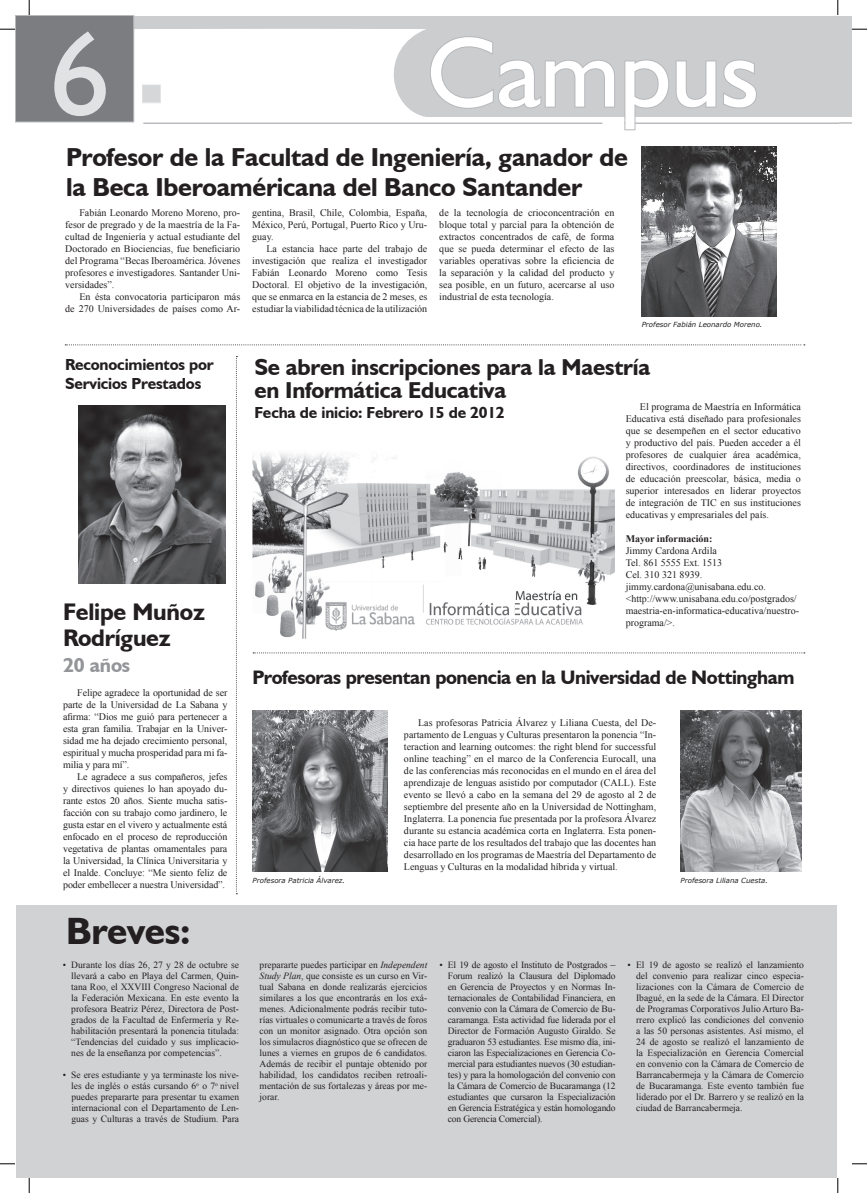
<style>
.page{position:relative;width:867px;height:1193px;background:#fff}
.page>*{position:absolute;margin:0;border:0;box-sizing:border-box;transform-origin:0 0}
.t1{font:120px "Humanist 521 BT";color:#e1e2e4}
.t2{font:100px "Humanist 521 BT";color:#fff}
.t3{font:700 38px "Humanist 521 BT";letter-spacing:-.01em;color:#231f20}
.t4{font:700 26px/30px "Humanist 521 BT";letter-spacing:-.01em;color:#231f20}
.t5{font:700 24px/26px "Humanist 521 BT";letter-spacing:-.01em;color:#231f20}
.t6{font:700 23px/23px "Humanist 521 BT";letter-spacing:-.01em;color:#231f20}
.t7{font:700 20px "Humanist 521 BT";letter-spacing:-.01em;color:#939598}
.t8{font:700 19.5px "Humanist 521 BT";letter-spacing:-.02em;color:#231f20}
.t9{font:700 16px/19.2px "Humanist 521 BT";letter-spacing:-.01em;color:#231f20}
.t10{font:10px/12px "Times New Roman";color:#231f20;text-align:justify}
.t11{font:700 10px "Times New Roman";color:#231f20}
.t12{font:9.5px/11px "Times New Roman";color:#231f20;text-align:justify}
.t13{font:italic 7px "Verdana";color:#231f20}
.s1{font-style:italic}
.s2{font-size:10px}
</style>
<div class="page">
<div style="left:16px;top:905px;width:820px;height:272px;background:#d1d2d4"></div>
<svg style="left:838px;top:122px;width:13px;height:1px"></svg>
<div style="left:16px;top:16px;width:822px;height:98px;background:#cccdcf"></div>
<div style="left:15px;top:15px;width:119px;height:107px;background:#7b7d80;border:1px solid #b8b9bc"></div>
<hr style="left:143px;top:123px;width:459px;height:1px;background:#9b9ca0">
<hr style="left:624px;top:123px;width:214px;height:1px;background:#9b9ca0">
<svg style="left:133px;top:29px;width:483px;height:88px"></svg>
<svg style="left:623px;top:59px;width:134px;height:72px"></svg>
<img style="left:641px;top:146px;width:135px;height:170px">
<img style="left:252px;top:710px;width:135px;height:161px">
<img style="left:680px;top:710px;width:120px;height:161px">
<img style="left:78px;top:405px;width:147px;height:178px">
<img style="left:252px;top:453px;width:362px;height:186px">
<svg style="left:65px;top:344px;width:739px;height:1px"></svg>
<svg style="left:253px;top:652px;width:551px;height:1px"></svg>
<svg style="left:236px;top:356px;width:1px;height:538px"></svg>
<svg style="left:0;top:29px;width:15px;height:1px"></svg>
<svg style="left:851px;top:29px;width:15px;height:1px"></svg>
<svg style="left:0;top:1163px;width:15px;height:1px"></svg>
<svg style="left:852px;top:1163px;width:14px;height:1px"></svg>
<svg style="left:29px;top:0;width:1px;height:15px"></svg>
<svg style="left:29px;top:1177px;width:1px;height:15px"></svg>
<svg style="left:837px;top:0;width:1px;height:15px"></svg>
<svg style="left:836px;top:1177px;width:2px;height:15px"></svg>
<h1 class="t1" style="left:50px;top:0;width:62px">6</h1>
<h2 class="t2" style="left:427px;top:11px;width:333px">Campus</h2>
<h3 class="t4" style="left:66px;top:141px;width:563px">Profesor de la Facultad de Ingeniería, ganador de la Beca Iberoaméricana del Banco Santander</h3>
<p class="t10" style="left:65px;top:207px;width:176px;text-indent:14px">Fabián Leonardo Moreno Moreno, pro&shy;fesor de pregrado y de la maestría de la Fa&shy;cultad de Ingeniería y actual estudiante del Doctorado en Biociencias, fue beneficiario del Programa “Becas Iberoamérica. Jóvenes profesores e investigadores. Santander Uni&shy;versidades”.</p>
<p class="t10" style="left:65px;top:291px;width:176px;text-align:right">En ésta convocatoria participaron más<br>de 270 Universidades de países como Ar-</p>
<p class="t10" style="left:252px;top:207px;width:176px">gentina, Brasil, Chile, Colombia, España, México, Perú, Portugal, Puerto Rico y Uru&shy;guay.</p>
<p class="t10" style="left:252px;top:243px;width:176px;text-indent:14px">La estancia hace parte del trabajo de investigación que realiza el investigador Fabián Leonardo Moreno como Tesis Doctoral. El objetivo de la investigación, que se enmarca en la estancia de 2 meses, es estudiar la viabilidad técnica de la utilización</p>
<p class="t10" style="left:439px;top:207px;width:176px">de la tecnología de crioconcentración en bloque total y parcial para la obtención de extractos concentrados de café, de forma que se pueda determinar el efecto de las variables operativas sobre la eficiencia de la separación y la calidad del producto y sea posible, en un futuro, acercarse al uso industrial de esta tecnología.</p>
<h3 class="t9" style="left:65px;top:354px;width:150px">Reconocimientos por<br>Servicios Prestados</h3>
<h3 class="t5" style="left:63px;top:597px;width:143px">Felipe Muñoz<br>Rodríguez</h3>
<h3 class="t7" style="left:63px;top:652px;width:69px">20 años</h3>
<p class="t10" style="left:63px;top:686px;width:166px;text-indent:14px">Felipe agradece la oportunidad de ser parte de la Universidad de La Sabana y afirma: “Dios me guió para pertenecer a esta gran familia. Trabajar en la Univer&shy;sidad me ha dejado crecimiento personal, espiritual y mucha prosperidad para mi fa&shy;milia y para mí”.</p>
<p class="t10" style="left:63px;top:770px;width:166px;text-indent:14px">Le agradece a sus compañeros, jefes y directivos quienes lo han apoyado du&shy;rante estos 20 años. Siente mucha satis&shy;facción con su trabajo como jardinero, le gusta estar en el vivero y actualmente está enfocado en el proceso de reproducción vegetativa de plantas ornamentales para la Universidad, la Clínica Universitaria y el Inalde. Concluye: “Me siento feliz de poder embellecer a nuestra Universidad”.</p>
<h3 class="t3" style="left:66px;top:906px;width:126px">Breves:</h3>
<p class="t12" style="left:71px;top:958px;width:169px;text-indent:-9px">• Durante los días 26, 27 y 28 de octubre se llevará a cabo en Playa del Carmen, Quin&shy;tana Roo, el XXVIII Congreso Nacional de la Federación Mexicana. En este evento la profesora Beatriz Pérez, Directora de Post&shy;grados de la Facultad de Enfermería y Re&shy;habilitación presentará la ponencia titulada: “Tendencias del cuidado y sus implicacio&shy;nes de la enseñanza por competencias”.</p>
<p class="t12" style="left:71px;top:1068px;width:169px;text-indent:-9px">• Se eres estudiante y ya terminaste los nive&shy;les de inglés o estás cursando 6<sup>o</sup> o 7<sup>o</sup> nivel puedes prepararte para presentar tu examen internacional con el Departamento de Len&shy;guas y Culturas a través de Studium. Para</p>
<p class="t13" style="left:641px;top:320px;width:122px">Profesor Fabián Leonardo Moreno.</p>
<h3 class="t6" style="left:254px;top:355px;width:397px">Se abren inscripciones para la Maestría en Informática Educativa</h3>
<h3 class="t9" style="left:254px;top:402px;width:252px">Fecha de inicio: Febrero 15 de 2012</h3>
<p class="t10" style="left:625px;top:400px;width:177px;text-indent:14px">El programa de Maestría en Informática Educativa está diseñado para profesionales que se desempeñen en el sector educativo y productivo del país. Pueden acceder a él profesores de cualquier área académica, directivos, coordinadores de instituciones de educación preescolar, básica, media o superior interesados en liderar proyectos de integración de TIC en sus instituciones educativas y empresariales del país.</p>
<p class="t11" style="left:625px;top:531px;width:88px">Mayor información:</p>
<p class="t10" style="left:625px;top:544px;width:175px;text-align:left">Jimmy Cardona Ardila<br>Tel. 861 5555 Ext. 1513<br>Cel. 310 321 8939. jimmy.cardona@unisabana.edu.co. &lt;http://www.unisabana.edu.co/postgrados/ maestria-en-informatica-educativa/nuestro&shy;programa/&gt;.</p>
<h3 class="t8" style="left:252px;top:665px;width:543px">Profesoras presentan ponencia en la Universidad de Nottingham</h3>
<p class="t10" style="left:404px;top:716px;width:254px;text-indent:14px">Las profesoras Patricia Álvarez y Liliana Cuesta, del De&shy;partamento de Lenguas y Culturas presentaron la ponencia “In&shy;teraction and learning outcomes: the right blend for successful online teaching” en el marco de la Conferencia Eurocall, una de las conferencias más reconocidas en el mundo en el área del aprendizaje de lenguas asistido por computador (CALL). Este evento se llevó a cabo en la semana del 29 de agosto al 2 de septiembre del presente año en la Universidad de Nottingham, Inglaterra. La ponencia fue presentada por la profesora Álvarez durante su estancia académica corta en Inglaterra. Esta ponen&shy;cia hace parte de los resultados del trabajo que las docentes han desarrollado en los programas de Maestría del Departamento de Lenguas y Culturas en la modalidad híbrida y virtual.</p>
<p class="t13" style="left:252px;top:875px;width:94px">Profesora Patricia Álvarez.</p>
<p class="t13" style="left:680px;top:875px;width:89px">Profesora Liliana Cuesta.</p>
<p class="t12" style="left:259px;top:958px;width:169px">prepararte puedes participar en <span class="s1">Independent Study Plan</span>, que consiste es un curso en Vir&shy;tual Sabana en donde realizarás ejercicios similares a los que encontrarás en los exá&shy;menes. Adicionalmente podrás recibir tuto&shy;rías virtuales o comunicarte a través de foros con un monitor asignado. Otra opción son los simulacros diagnóstico que se ofrecen de lunes a viernes en grupos de 6 candidatos.<br>Además de recibir el puntaje obtenido por habilidad, los candidatos reciben retroali&shy;mentación de sus fortalezas y áreas por me&shy;jorar.</p>
<p class="t12" style="left:447px;top:959px;width:169px;text-indent:-9px">• El 19 de agosto el Instituto de Postgrados <span class="s2">– </span>Forum realizó la Clausura del Diplomado en Gerencia de Proyectos y en Normas In&shy;ternacionales de Contabilidad Financiera, en convenio con la Cámara de Comercio de Bu&shy;caramanga. Esta actividad fue liderada por el Director de Formación Augusto Giraldo. Se graduaron 53 estudiantes. Ese mismo día, ini&shy;ciaron las Especializaciones en Gerencia Co&shy;mercial para estudiantes nuevos (30 estudian&shy;tes) y para la homologación del convenio con la Cámara de Comercio de Bucaramanga (12 estudiantes que cursaron la Especialización en Gerencia Estratégica y están homologando con Gerencia Comercial).</p>
<p class="t12" style="left:636px;top:958px;width:169px;text-indent:-9px">• El 19 de agosto se realizó el lanzamiento del convenio para realizar cinco especia&shy;lizaciones con la Cámara de Comercio de Ibagué, en la sede de la Cámara. El Director de Programas Corporativos Julio Arturo Ba&shy;rrero explicó las condiciones del convenio a las 50 personas asistentes. Así mismo, el 24 de agosto se realizó el lanzamiento de la Especialización en Gerencia Comercial en convenio con la Cámara de Comercio de Barrancabermeja y la Cámara de Comercio de Bucaramanga. Este evento también fue liderado por el Dr. Barrero y se realizó en la ciudad de Barrancabermeja.</p>
</div>
